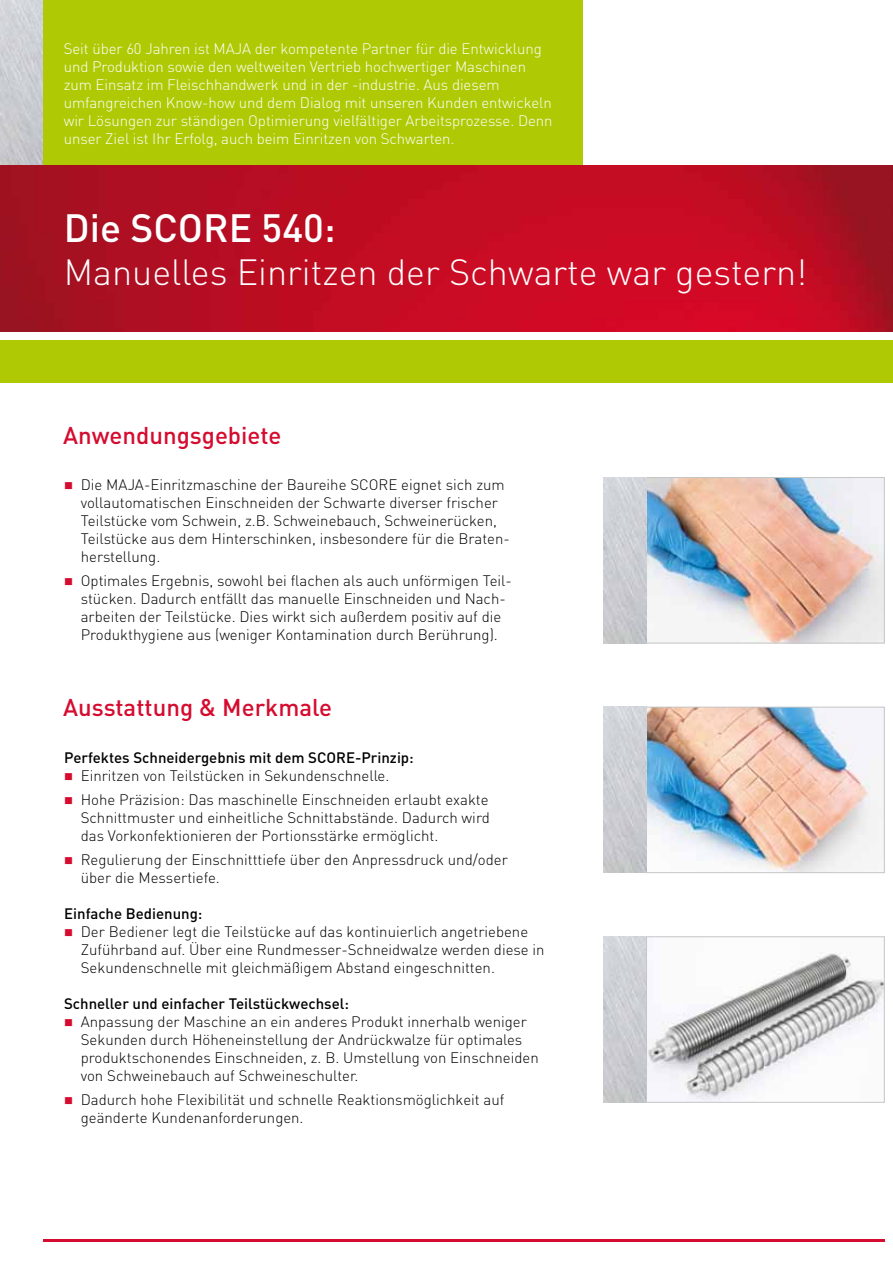
<style>
.page{position:relative;width:893px;height:1263px;background:#fff}
.page>*{position:absolute;margin:0;border:0;box-sizing:border-box;transform-origin:0 0}
.t1{font:500 39px "DIN Pro";color:#fff}
.t2{font:300 36px "DIN Pro";color:#fff}
.t3{font:500 24px "DIN Pro";color:#d50c2f}
.t4{font:300 15px/18px "DIN Pro";color:#000}
.t5{font:300 15px/18px "DIN Pro";letter-spacing:-.005em;color:#fff}
.t6{font:500 15px "DIN Pro";color:#000}
.s1{color:#d50c2f}
</style>
<div class="page">
<div style="left:43px;top:0;width:540px;height:166px;background:#afca05"></div>
<img style="left:0;top:0;width:43px;height:166px">
<hr style="left:43px;top:1239px;width:841px;height:3px;background:#d50c2f">
<img style="left:0;top:166px;width:893px;height:166px">
<div style="left:0;top:340px;width:893px;height:43px;background:#afca05"></div>
<img style="left:604px;top:477px;width:278px;height:166px">
<div style="left:646px;top:477px;width:238px;height:166px;border:1px solid #c5c6c6"></div>
<img style="left:604px;top:937px;width:278px;height:165px">
<img style="left:604px;top:707px;width:278px;height:166px">
<div style="left:646px;top:707px;width:238px;height:166px;border:1px solid #c5c6c6"></div>
<div style="left:646px;top:936px;width:238px;height:166px;border:1px solid #c5c6c6"></div>
<p class="t5" style="left:64px;top:39px;width:490px">Seit über 60 Jahren ist MAJA der kompetente Partner für die Entwicklung und Produktion sowie den weltweiten Vertrieb hochwertiger Maschinen zum Einsatz im Fleischhandwerk und in der -industrie. Aus diesem umfangreichen Know-how und dem Dialog mit unseren Kunden entwickeln wir Lösungen zur ständigen Optimierung vielfältiger Arbeitsprozesse. Denn unser Ziel ist Ihr Erfolg, auch beim Einritzen von Schwarten.</p>
<h1 class="t1" style="left:64px;top:201px;width:273px">Die SCORE 540:</h1>
<h2 class="t2" style="left:64px;top:248px;width:745px">Manuelles Einritzen der Schwarte war gestern!</h2>
<h3 class="t3" style="left:63px;top:419px;width:220px">Anwendungsgebiete</h3>
<p class="t4" style="left:81px;top:475px;width:431px;text-indent:-17px"><span class="s1">■</span> Die MAJA-Einritzmaschine der Baureihe SCORE eignet sich zum vollautomatischen Einschneiden der Schwarte diverser frischer Teilstücke vom Schwein, z.B. Schweinebauch, Schweinerücken, Teilstücke aus dem Hinterschinken, insbesondere für die Braten&shy;herstellung.</p>
<p class="t4" style="left:81px;top:571px;width:433px;text-indent:-17px"><span class="s1">■</span> Optimales Ergebnis, sowohl bei flachen als auch unförmigen Teil&shy;stücken. Dadurch entfällt das manuelle Einschneiden und Nach&shy;arbeiten der Teilstücke. Dies wirkt sich außerdem positiv auf die Produkthygiene aus (weniger Kontamination durch Berührung).</p>
<h3 class="t3" style="left:63px;top:691px;width:270px">Ausstattung &amp; Merkmale</h3>
<p class="t6" style="left:64px;top:747px;width:351px">Perfektes Schneidergebnis mit dem SCORE-Prinzip:</p>
<p class="t4" style="left:64px;top:766px;width:327px"><span class="s1">■</span> Einritzen von Teilstücken in Sekundenschnelle.</p>
<p class="t4" style="left:81px;top:790px;width:410px;text-align:justify;text-indent:-17px"><span class="s1">■</span> Hohe Präzision: Das maschinelle Einschneiden erlaubt exakte Schnittmuster und einheitliche Schnittabstände. Dadurch wird das Vorkonfektionieren der Portionsstärke ermöglicht.</p>
<p class="t4" style="left:81px;top:850px;width:429px;text-indent:-17px"><span class="s1">■</span> Regulierung der Einschnitttiefe über den Anpressdruck und/oder über die Messertiefe.</p>
<p class="t6" style="left:64px;top:903px;width:140px">Einfache Bedienung:</p>
<p class="t4" style="left:81px;top:922px;width:465px;text-indent:-17px"><span class="s1">■</span> Der Bediener legt die Teilstücke auf das kontinuierlich angetriebene<br>Zuführband auf. Über eine Rundmesser-Schneidwalze werden diese in<br>Sekundenschnelle mit gleichmäßigem Abstand eingeschnitten.</p>
<p class="t6" style="left:64px;top:993px;width:286px">Schneller und einfacher Teilstückwechsel:</p>
<p class="t4" style="left:81px;top:1012px;width:459px;text-indent:-17px"><span class="s1">■</span> Anpassung der Maschine an ein anderes Produkt innerhalb weniger Sekunden durch Höheneinstellung der Andrückwalze für optimales produktschonendes Einschneiden, z. B. Umstellung von Einschneiden von Schweinebauch auf Schweineschulter.</p>
<p class="t4" style="left:81px;top:1090px;width:425px;text-indent:-17px"><span class="s1">■</span> Dadurch hohe Flexibilität und schnelle Reaktionsmöglichkeit auf geänderte Kundenanforderungen.</p>
</div>
